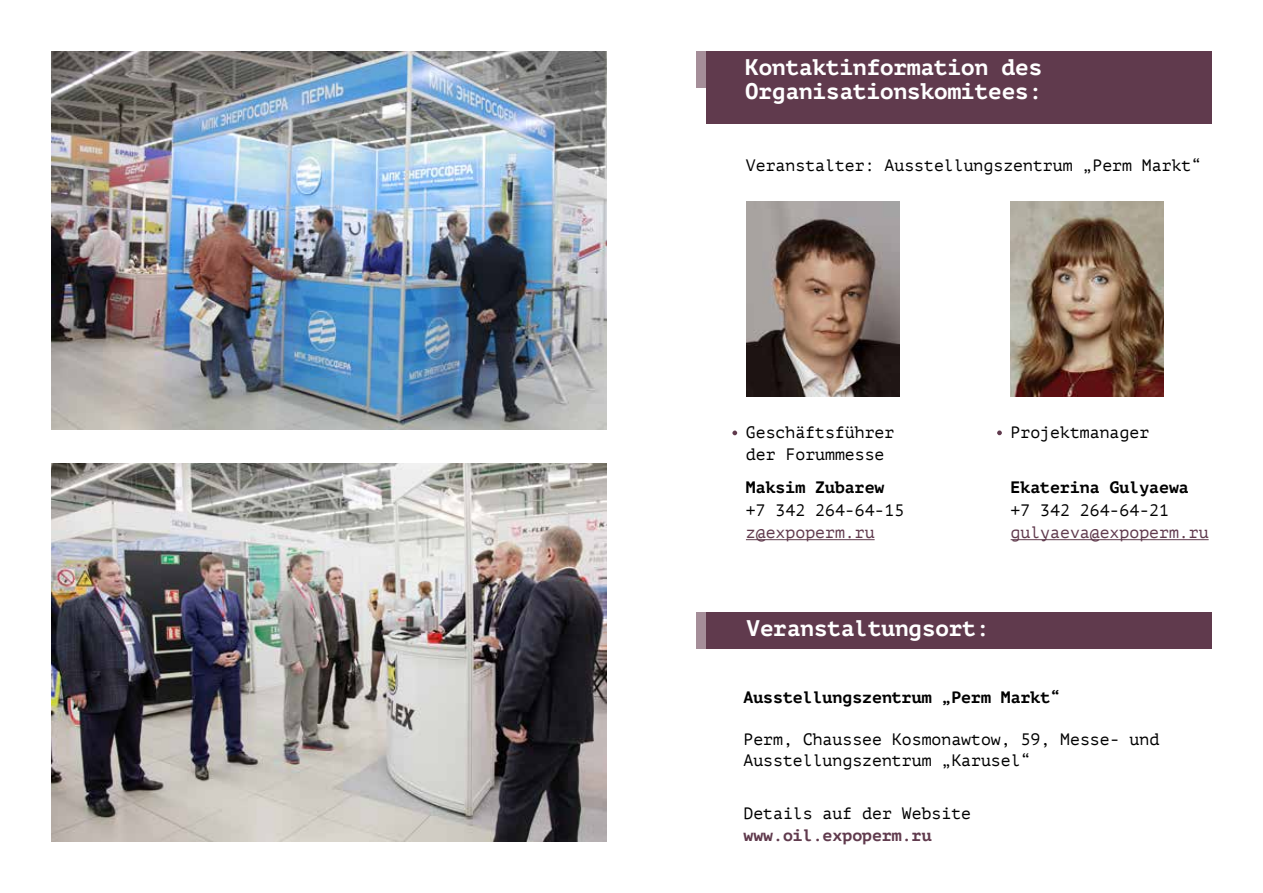
<style>
.page{position:relative;width:1263px;height:893px;background:#fff}
.page>*{position:absolute;margin:0;border:0;box-sizing:border-box;transform-origin:0 0}
.t1{font:700 22.5px/24px "PT Mono";color:#fff}
.t2{font:16.5px/22.5px "PT Mono";color:#000}
.t3{font:700 16.5px "PT Mono";color:#000}
.t4{font:16.5px "PT Mono";color:#603a4d}
.t5{font:700 16.5px "PT Mono";color:#603a4d}
</style>
<div class="page">
<img style="left:51px;top:51px;width:555px;height:378px">
<img style="left:51px;top:463px;width:555px;height:379px">
<img style="left:1010px;top:202px;width:153px;height:194px">
<img style="left:747px;top:202px;width:152px;height:194px">
<hr style="left:746px;top:539px;width:129px;height:1px;background:#603a4d">
<hr style="left:1010px;top:539px;width:198px;height:1px;background:#603a4d">
<svg style="left:732px;top:431px;width:5px;height:4px"></svg>
<svg style="left:997px;top:430px;width:5px;height:5px"></svg>
<div style="left:696px;top:51px;width:352px;height:36px;background:#a58e99"></div>
<div style="left:696px;top:612px;width:352px;height:36px;background:#a58e99"></div>
<div style="left:706px;top:51px;width:506px;height:73px;background:#603a4d"></div>
<div style="left:706px;top:612px;width:506px;height:36px;background:#603a4d"></div>
<h1 class="t1" style="left:745px;top:55px;width:299px">Kontaktinformation des<br>Organisationskomitees:</h1>
<p class="t2" style="left:746px;top:154px;width:457px">Veranstalter: Ausstellungszentrum „Perm Markt“</p>
<p class="t2" style="left:746px;top:421px;width:150px">Geschäftsführer der Forummesse</p>
<p class="t3" style="left:746px;top:478px;width:140px">Maksim Zubarew</p>
<p class="t2" style="left:746px;top:499px;width:160px">+7 342 264-64-15</p>
<p class="t4" style="left:746px;top:523px;width:130px">z@expoperm.ru</p>
<p class="t2" style="left:1010px;top:421px;width:140px">Projektmanager</p>
<p class="t3" style="left:1010px;top:478px;width:180px">Ekaterina Gulyaewa</p>
<p class="t2" style="left:1010px;top:499px;width:160px">+7 342 264-64-21</p>
<p class="t4" style="left:1010px;top:523px;width:200px">gulyaeva@expoperm.ru</p>
<h1 class="t1" style="left:747px;top:616px;width:244px">Veranstaltungsort:</h1>
<p class="t3" style="left:743px;top:687px;width:318px">Ausstellungszentrum „Perm Markt“</p>
<p class="t2" style="left:743px;top:728px;width:417px;line-height:21px">Perm, Chaussee Kosmonawtow, 59, Messe- und<br>Ausstellungszentrum „Karusel“</p>
<p class="t2" style="left:743px;top:802px;width:229px">Details auf der Website</p>
<p class="t5" style="left:743px;top:825px;width:190px">www.oil.expoperm.ru</p>
</div>
